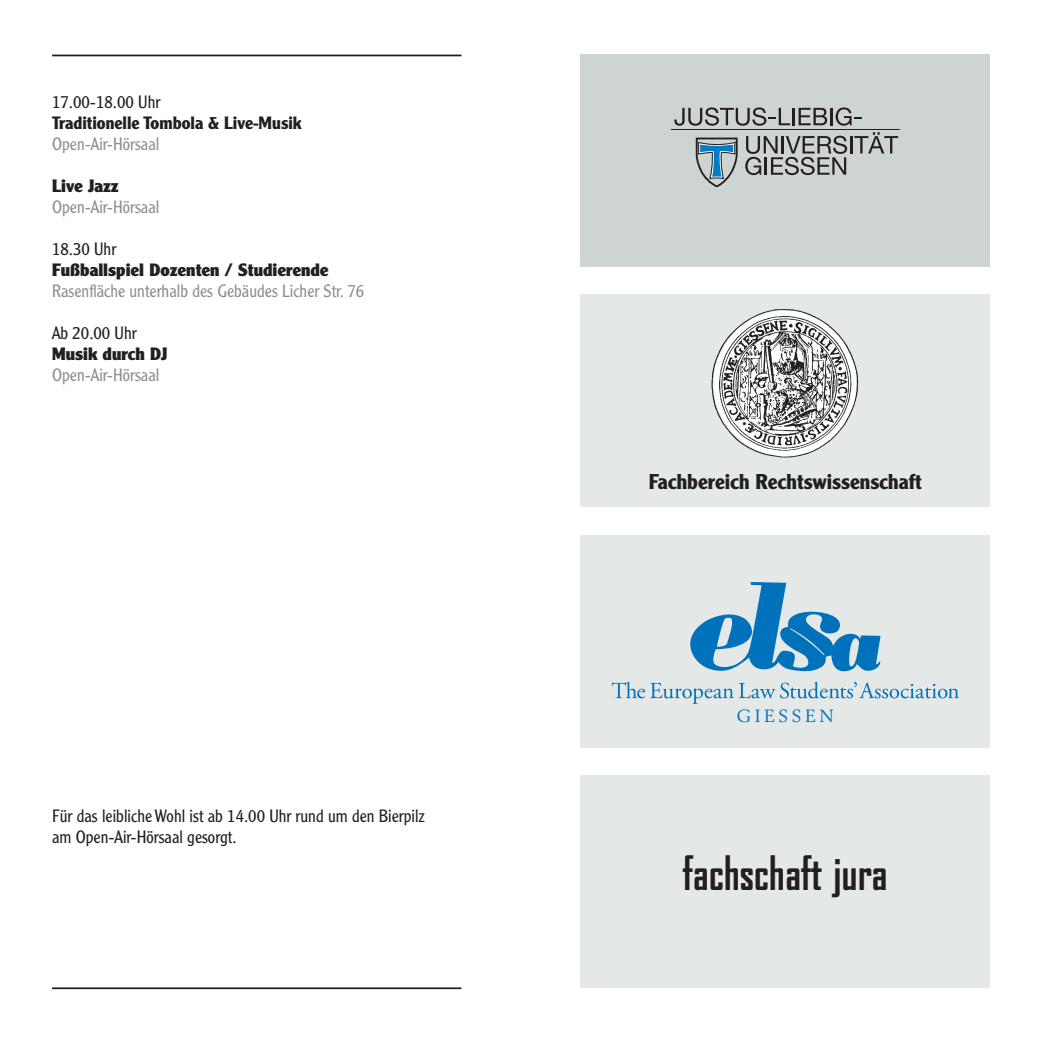
<style>
.page{position:relative;width:1042px;height:1042px;background:#fff}
.page>*{position:absolute;margin:0;border:0;box-sizing:border-box;transform-origin:0 0}
.t1{font:700 45.5px "Bureau Agency";color:#231f20}
.t2{font:700 21px "Clearface Gothic LH";color:#231f20}
.t3{font:300 17.5px/21px "Clearface Gothic LH";color:#231f20}
.t4{font:300 17.5px "Clearface Gothic LH";color:#8f9091}
.t5{font:900 17.5px "Clearface Gothic LH";color:#231f20}
.t6{font:700 17.5px "Clearface Gothic LH";color:#231f20}
.t7{font:17.5px "Berling";letter-spacing:.2em;color:#0072bc}
</style>
<div class="page">
<div style="left:580px;top:55px;width:410px;height:212px;background:#ced4d1"></div>
<hr style="left:671px;top:129px;width:229px;height:1px;background:#231f20">
<svg style="left:674px;top:107px;width:187px;height:19px"></svg>
<svg style="left:745px;top:132px;width:153px;height:43px"></svg>
<svg style="left:695px;top:137px;width:43px;height:51px"></svg>
<div style="left:580px;top:535px;width:410px;height:212px;background:#e4e8e6"></div>
<svg style="left:690px;top:582px;width:190px;height:90px"></svg>
<svg style="left:611px;top:682px;width:348px;height:22px"></svg>
<div style="left:580px;top:295px;width:410px;height:212px;background:#e4e8e6"></div>
<img style="left:711px;top:309px;width:147px;height:149px">
<div style="left:580px;top:775px;width:410px;height:212px;background:#e4e8e6"></div>
<hr style="left:52px;top:55px;width:409px;height:1px;background:#231f20">
<hr style="left:52px;top:987px;width:409px;height:2px;background:#231f20">
<p class="t3" style="left:52px;top:91px;width:110px">17.00-18.00 Uhr</p>
<p class="t6" style="left:52px;top:113px;width:251px">Traditionelle Tombola &amp; Live-Musik</p>
<p class="t4" style="left:52px;top:133px;width:109px">Open-Air-Hörsaal</p>
<p class="t5" style="left:52px;top:175px;width:68px">Live Jazz</p>
<p class="t4" style="left:52px;top:196px;width:109px">Open-Air-Hörsaal</p>
<p class="t3" style="left:52px;top:238px;width:66px">18.30 Uhr</p>
<p class="t5" style="left:52px;top:259px;width:278px">Fußballspiel Dozenten / Studierende</p>
<p class="t4" style="left:52px;top:280px;width:314px">Rasenfläche unterhalb des Gebäudes Licher Str. 76</p>
<p class="t3" style="left:52px;top:322px;width:86px">Ab 20.00 Uhr</p>
<p class="t5" style="left:52px;top:343px;width:117px">Musik durch DJ</p>
<p class="t4" style="left:52px;top:364px;width:109px">Open-Air-Hörsaal</p>
<p class="t3" style="left:52px;top:805px;width:374px">Für das leibliche Wohl ist ab 14.00 Uhr rund um den Bierpilz am Open-Air-Hörsaal gesorgt.</p>
<p class="t2" style="left:649px;top:469px;width:274px">Fachbereich Rechtswissenschaft</p>
<p class="t7" style="left:736px;top:705px;width:99px">GIESSEN</p>
<h1 class="t1" style="left:683px;top:848px;width:206px">fachschaft jura</h1>
</div>
